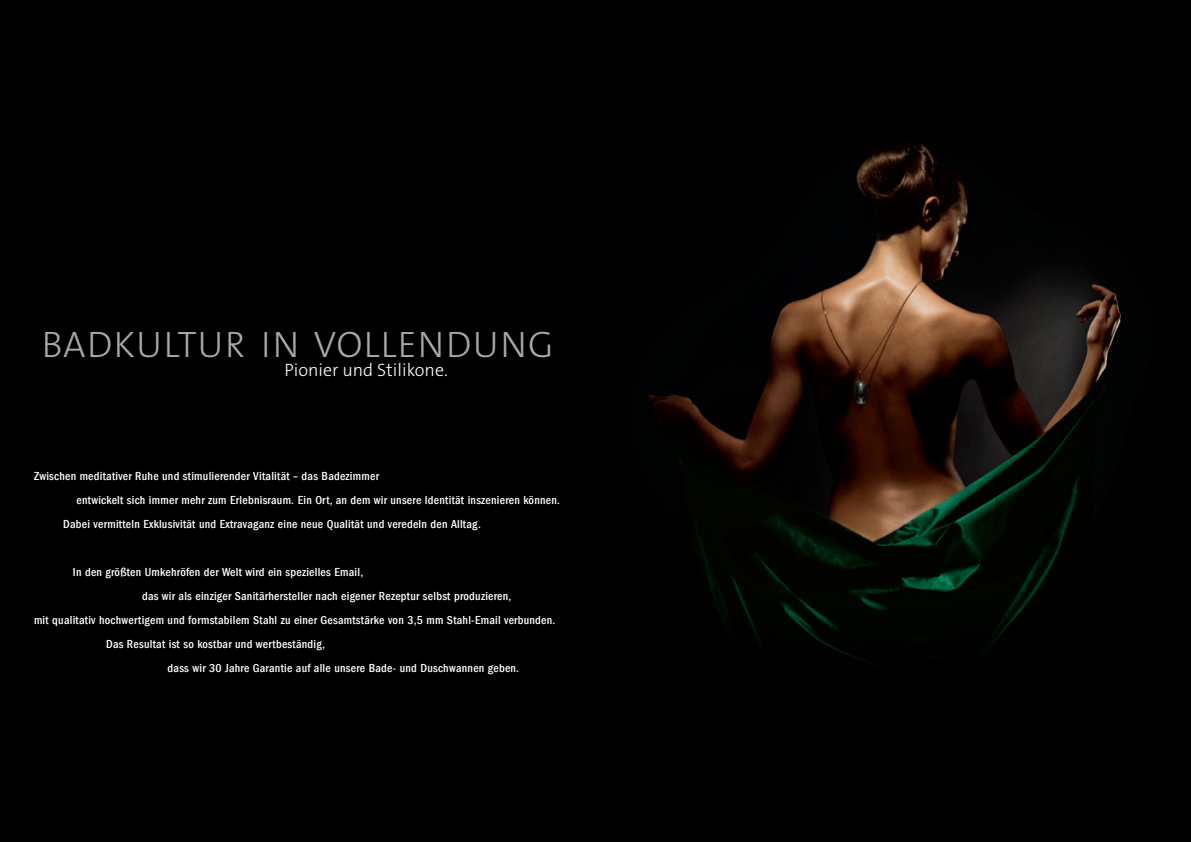
<style>
.page{position:relative;width:1191px;height:842px;background:#fff}
.page>*{position:absolute;margin:0;border:0;box-sizing:border-box;transform-origin:0 0}
.t1{font:37px "The Sans LP3 Lig";letter-spacing:.035em;color:#a8a9ad}
.t2{font:18px "The Sans LP3 Lig";color:#fff}
.t3{font:500 condensed 12px "Franklin Gothic LT Com";letter-spacing:.02em;color:#fff}
</style>
<div class="page">
<img style="left:0;top:0;width:1191px;height:842px">
<h1 class="t1" style="left:42px;top:321px;width:513px">BADKULTUR IN VOLLENDUNG</h1>
<h2 class="t2" style="left:284px;top:359px;width:165px">Pionier und Stilikone.</h2>
<p class="t3" style="left:34px;top:469px;width:346px">Zwischen meditativer Ruhe und stimulierender Vitalität – das Badezimmer</p>
<p class="t3" style="left:76px;top:493px;width:485px">entwickelt sich immer mehr zum Erlebnisraum. Ein Ort, an dem wir unsere Identität inszenieren können.</p>
<p class="t3" style="left:63px;top:517px;width:419px">Dabei vermitteln Exklusivität und Extravaganz eine neue Qualität und veredeln den Alltag.</p>
<p class="t3" style="left:73px;top:565px;width:292px">In den größten Umkehröfen der Welt wird ein spezielles Email,</p>
<p class="t3" style="left:142px;top:589px;width:371px">das wir als einziger Sanitärhersteller nach eigener Rezeptur selbst produzieren,</p>
<p class="t3" style="left:34px;top:613px;width:523px">mit qualitativ hochwertigem und formstabilem Stahl zu einer Gesamtstärke von 3,5 mm Stahl-Email verbunden.</p>
<p class="t3" style="left:106px;top:637px;width:221px">Das Resultat ist so kostbar und wertbeständig,</p>
<p class="t3" style="left:168px;top:661px;width:353px">dass wir 30 Jahre Garantie auf alle unsere Bade- und Duschwannen geben.</p>
</div>
